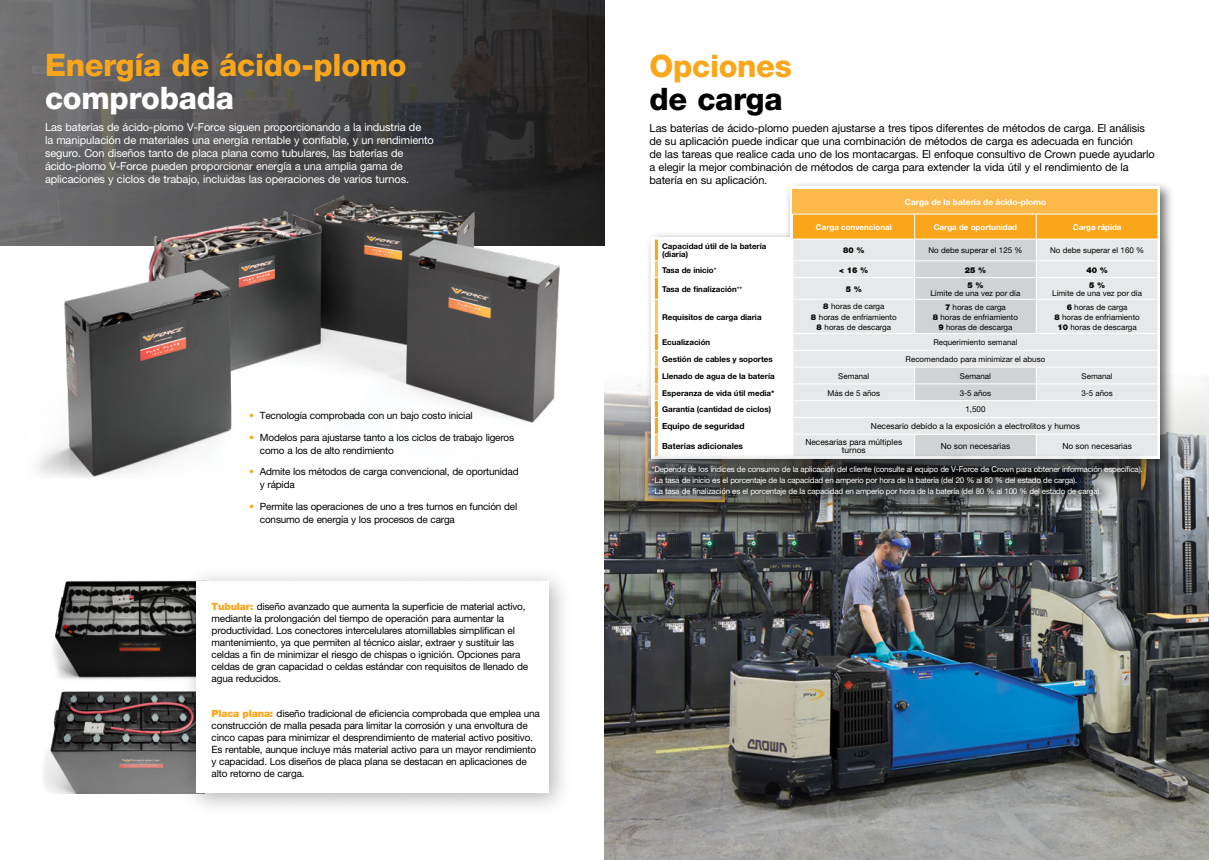
<style>
.page{position:relative;width:1209px;height:860px;background:#fff}
.page>*{position:absolute;margin:0;border:0;box-sizing:border-box;transform-origin:0 0}
.t1{font:800 31px "Helvetica Neue LT Std";letter-spacing:-.01em;color:#faa61a}
.t2{font:800 31px "Helvetica Neue LT Std";letter-spacing:-.01em;color:#fff}
.t3{font:800 31px "Helvetica Neue LT Std";letter-spacing:-.01em;color:#000}
.t4{font:11px/13px "Helvetica Neue LT Std";letter-spacing:-.01em;color:#000}
.t5{font:11px/13px "Helvetica Neue LT Std";letter-spacing:-.01em;color:#fff}
.t6{font:10px/12px "Helvetica Neue LT Std";letter-spacing:-.02em;color:#000}
.t7{font:8.4px/8.4px "Helvetica Neue LT Std";color:#000;text-align:center}
.t8{font:700 8.4px "Helvetica Neue LT Std";color:#000}
.t9{font:700 8.4px "Helvetica Neue LT Std";color:#fff}
.t10{font:8px/10.3px "Helvetica Neue LT Std";color:#000;text-align:center}
.t11{font:8px/11px "Helvetica Neue LT Std";letter-spacing:-.025em;color:#fff}
.t12{font:700 8px/8px "Helvetica Neue LT Std";color:#000}
.t13{font:700 8px "Helvetica Neue LT Std";color:#fff}
.t14{font:900 8px "Helvetica Neue LT Std";color:#000}
.s1{color:#faa61a}
.s2{font-weight:900;color:#faa61a}
.s3{font-weight:900}
</style>
<div class="page">
<img style="left:604px;top:380px;width:605px;height:480px">
<img style="left:0;top:0;width:604px;height:245px">
<img style="left:22px;top:161px;width:545px;height:317px">
<img style="left:52px;top:580px;width:127px;height:96px">
<img style="left:43px;top:676px;width:136px;height:117px">
<div style="left:179px;top:565px;width:394px;height:253px;background:#000;opacity:.3"></div>
<div style="left:196px;top:581px;width:352px;height:212px;background:#fff"></div>
<div style="left:646px;top:181px;width:528px;height:292px;background:#000;opacity:.6"></div>
<div style="left:652px;top:237px;width:508px;height:222px;background:#fff"></div>
<div style="left:793px;top:189px;width:365px;height:25px;background:#fbb94a"></div>
<svg style="left:654px;top:214px;width:503px;height:25px;fill:#faa61a"></svg>
<div style="left:793px;top:240px;width:364px;height:216px;background:#e7e8e9"></div>
<hr style="left:793px;top:261px;width:121px;height:1px;background:#fff">
<hr style="left:1036px;top:261px;width:122px;height:1px;background:#fff">
<hr style="left:793px;top:277px;width:121px;height:1px;background:#fff">
<hr style="left:1036px;top:277px;width:122px;height:1px;background:#fff">
<hr style="left:793px;top:299px;width:121px;height:1px;background:#fff">
<hr style="left:1036px;top:299px;width:122px;height:1px;background:#fff">
<hr style="left:793px;top:333px;width:121px;height:1px;background:#fff">
<hr style="left:1036px;top:333px;width:122px;height:1px;background:#fff">
<hr style="left:793px;top:350px;width:121px;height:1px;background:#fff">
<hr style="left:1036px;top:350px;width:122px;height:1px;background:#fff">
<hr style="left:793px;top:367px;width:121px;height:1px;background:#fff">
<hr style="left:1036px;top:367px;width:122px;height:1px;background:#fff">
<hr style="left:793px;top:384px;width:121px;height:1px;background:#fff">
<hr style="left:1036px;top:384px;width:122px;height:1px;background:#fff">
<hr style="left:793px;top:400px;width:121px;height:1px;background:#fff">
<hr style="left:1036px;top:400px;width:122px;height:1px;background:#fff">
<hr style="left:793px;top:417px;width:121px;height:1px;background:#fff">
<hr style="left:1036px;top:417px;width:122px;height:1px;background:#fff">
<hr style="left:793px;top:434px;width:121px;height:1px;background:#fff">
<hr style="left:1036px;top:434px;width:122px;height:1px;background:#fff">
<svg style="left:914px;top:215px;width:123px;height:237px;background:#ddd6c9"></svg>
<svg style="left:1157px;top:334px;width:1px;height:122px"></svg>
<svg style="left:654px;top:239px;width:5px;height:213px"></svg>
<hr style="left:914px;top:239px;width:122px;height:1px;background:#fff">
<hr style="left:1036px;top:239px;width:122px;height:1px;background:#fff">
<svg style="left:1157px;top:189px;width:1px;height:109px"></svg>
<hr style="left:793px;top:214px;width:121px;height:1px;background:#fff">
<hr style="left:914px;top:214px;width:122px;height:1px;background:#fff">
<hr style="left:1036px;top:214px;width:121px;height:1px;background:#fff">
<div style="left:638px;top:452px;width:517px;height:58px;background:#000;opacity:.82"></div>
<h1 class="t1" style="left:45px;top:47px;width:363px">Energía de ácido-plomo</h1>
<h1 class="t2" style="left:45px;top:80px;width:190px">comprobada</h1>
<p class="t5" style="left:45px;top:121px;width:390px">Las baterías de ácido-plomo V-Force siguen proporcionando a la industria de<br>la manipulación de materiales una energía rentable y confiable, y un rendimiento seguro. Con diseños tanto de placa plana como tubulares, las baterías de ácido-plomo V-Force pueden proporcionar energía a una amplia gama de aplicaciones y ciclos de trabajo, incluidas las operaciones de varios turnos.</p>
<p class="t6" style="left:249px;top:409px;width:225px"><span class="s1">•</span> Tecnología comprobada con un bajo costo inicial</p>
<p class="t6" style="left:260px;top:430px;width:256px;line-height:13px;text-indent:-11px"><span class="s1">•</span> Modelos para ajustarse tanto a los ciclos de trabajo ligeros como a los de alto rendimiento</p>
<p class="t6" style="left:260px;top:465px;width:260px;line-height:13px;text-indent:-11px"><span class="s1">•</span> Admite los métodos de carga convencional, de oportunidad y rápida</p>
<p class="t6" style="left:260px;top:500px;width:259px;line-height:13px;text-indent:-11px"><span class="s1">•</span> Permite las operaciones de uno a tres turnos en función del consumo de energía y los procesos de carga</p>
<p class="t6" style="left:212px;top:601px;width:318px"><span class="s2">Tubular:</span> diseño avanzado que aumenta la superficie de material activo, mediante la prolongación del tiempo de operación para aumentar la productividad. Los conectores intercelulares atornillables simplifican el mantenimiento, ya que permiten al técnico aislar, extraer y sustituir las celdas a fin de minimizar el riesgo de chispas o ignición. Opciones para celdas de gran capacidad o celdas estándar con requisitos de llenado de agua reducidos.</p>
<p class="t6" style="left:212px;top:707px;width:330px"><span class="s2">Placa plana:</span> diseño tradicional de eficiencia comprobada que emplea una construcción de malla pesada para limitar la corrosión y una envoltura de cinco capas para minimizar el desprendimiento de material activo positivo.<br>Es rentable, aunque incluye más material activo para un mayor rendimiento y capacidad. Los diseños de placa plana se destacan en aplicaciones de alto retorno de carga.</p>
<h1 class="t1" style="left:649px;top:47px;width:144px">Opciones</h1>
<h1 class="t3" style="left:649px;top:80px;width:134px">de carga</h1>
<p class="t4" style="left:649px;top:121px;width:507px">Las baterías de ácido-plomo pueden ajustarse a tres tipos diferentes de métodos de carga. El análisis de su aplicación puede indicar que una combinación de métodos de carga es adecuada en función<br>de las tareas que realice cada uno de los montacargas. El enfoque consultivo de Crown puede ayudarlo a elegir la mejor combinación de métodos de carga para extender la vida útil y el rendimiento de la batería en su aplicación.</p>
<p class="t9" style="left:904px;top:197px;width:143px">Carga de la batería de ácido-plomo</p>
<p class="t13" style="left:816px;top:222px;width:77px">Carga convencional</p>
<p class="t13" style="left:933px;top:222px;width:85px">Carga de oportunidad</p>
<p class="t13" style="left:1072px;top:222px;width:50px">Carga rápida</p>
<p class="t12" style="left:662px;top:242px;width:106px">Capacidad útil de la batería (diaria)</p>
<p class="t14" style="left:843px;top:246px;width:23px">80 %</p>
<p class="t10" style="left:928px;top:245px;width:95px">No debe superar el 125 %</p>
<p class="t10" style="left:1050px;top:245px;width:95px">No debe superar el 160 %</p>
<p class="t12" style="left:662px;top:265px;width:56px">Tasa de inicio<sup>+</sup></p>
<p class="t14" style="left:839px;top:265px;width:30px">&lt; 16 %</p>
<p class="t14" style="left:964px;top:265px;width:23px">25 %</p>
<p class="t14" style="left:1086px;top:265px;width:23px">40 %</p>
<p class="t12" style="left:662px;top:285px;width:82px">Tasa de finalización<sup>++</sup></p>
<p class="t14" style="left:845px;top:284px;width:18px">5 %</p>
<p class="t14" style="left:1089px;top:280px;width:18px">5 %</p>
<p class="t10" style="left:1052px;top:288px;width:91px">Límite de una vez por día</p>
<p class="t14" style="left:967px;top:280px;width:18px">5 %</p>
<p class="t10" style="left:930px;top:288px;width:91px">Límite de una vez por día</p>
<p class="t12" style="left:662px;top:313px;width:101px">Requisitos de carga diaria</p>
<p class="t10" style="left:811px;top:301px;width:87px"><span class="s3">8</span> horas de carga<br><span class="s3">8</span> horas de enfriamiento<br><span class="s3">8</span> horas de descarga</p>
<p class="t10" style="left:932px;top:301px;width:87px"><span class="s3">7</span> horas de carga<br><span class="s3">8</span> horas de enfriamiento<br><span class="s3">9</span> horas de descarga</p>
<p class="t10" style="left:1054px;top:301px;width:87px"><span class="s3">6</span> horas de carga<br><span class="s3">8</span> horas de enfriamiento<br><span class="s3">10</span> horas de descarga</p>
<p class="t12" style="left:662px;top:338px;width:50px">Ecualización</p>
<p class="t10" style="left:933px;top:337px;width:86px">Requerimiento semanal</p>
<p class="t12" style="left:662px;top:355px;width:112px">Gestión de cables y soportes</p>
<p class="t10" style="left:905px;top:354px;width:141px">Recomendado para minimizar el abuso</p>
<p class="t12" style="left:662px;top:372px;width:114px">Llenado de agua de la batería</p>
<p class="t10" style="left:838px;top:371px;width:33px">Semanal</p>
<p class="t10" style="left:960px;top:371px;width:33px">Semanal</p>
<p class="t10" style="left:1081px;top:371px;width:33px">Semanal</p>
<p class="t12" style="left:662px;top:389px;width:114px">Esperanza de vida útil media*</p>
<p class="t10" style="left:827px;top:387px;width:54px">Más de 5 años</p>
<p class="t10" style="left:959px;top:387px;width:33px">3-5 años</p>
<p class="t10" style="left:1081px;top:387px;width:33px">3-5 años</p>
<p class="t12" style="left:662px;top:405px;width:110px">Garantía (cantidad de ciclos)</p>
<p class="t10" style="left:965px;top:404px;width:21px">1,500</p>
<p class="t8" style="left:662px;top:421px;width:84px">Equipo de seguridad</p>
<p class="t7" style="left:871px;top:422px;width:210px">Necesario debido a la exposición a electrolitos y humos</p>
<p class="t8" style="left:662px;top:441px;width:83px">Baterías adicionales</p>
<p class="t7" style="left:805px;top:437px;width:98px">Necesarias para múltiples turnos</p>
<p class="t7" style="left:940px;top:442px;width:71px">No son necesarias</p>
<p class="t7" style="left:1062px;top:442px;width:71px">No son necesarias</p>
<p class="t11" style="left:652px;top:464px;width:492px">*Depende de los índices de consumo de la aplicación del cliente (consulte al equipo de V-Force de Crown para obtener información específica). <sup>+</sup>La tasa de inicio es el porcentaje de la capacidad en amperio por hora de la batería (del 20 % al 80 % del estado de carga).<br><sup>+</sup>La tasa de finalización es el porcentaje de la capacidad en amperio por hora de la batería (del 80 % al 100 % del estado de carga).</p>
</div>
